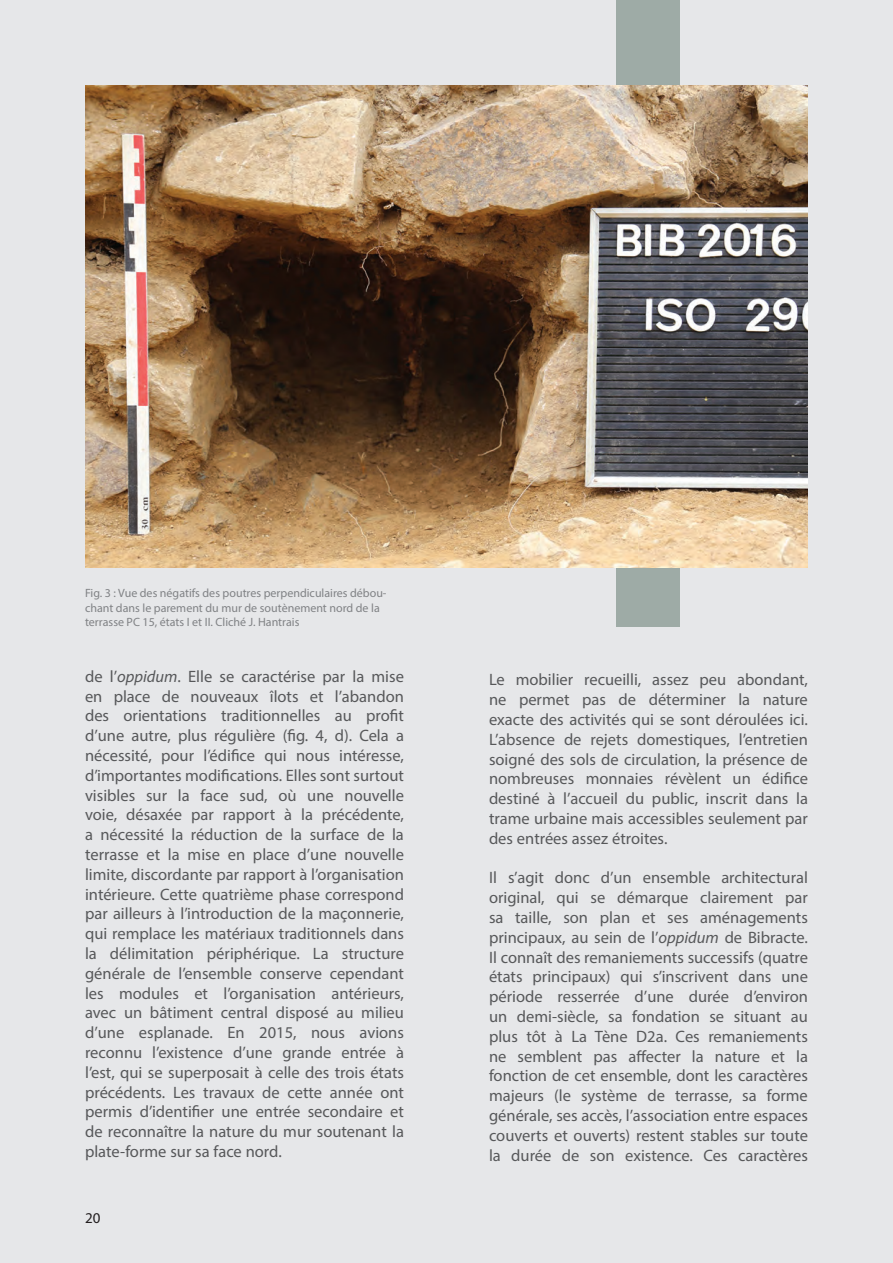
<style>
.page{position:relative;width:893px;height:1263px;background:#e6e7e9}
.page>*{position:absolute;margin:0;border:0;box-sizing:border-box;transform-origin:0 0}
.t1{font:16.5px/19.8px "Myriad Pro";color:#57585a;text-align:justify}
.t2{font:15px "Myriad Pro";color:#231f20}
.t3{font:12px/14.4px "Myriad Pro";color:#808285}
.s1{font-style:italic}
</style>
<div class="page">
<div style="left:617px;top:0;width:63px;height:626px;background:#9eaba6"></div>
<img style="left:85px;top:85px;width:723px;height:482px">
<p class="t3" style="left:85px;top:586px;width:303px">Fig. 3 : Vue des négatifs des poutres perpendiculaires débou&shy;chant dans le parement du mur de soutènement nord de la terrasse PC 15, états I et II. Cliché J. Hantrais</p>
<p class="t1" style="left:85px;top:666px;width:320px">de l’<span class="s1">oppidum</span>. Elle se caractérise par la mise en place de nouveaux îlots et l’abandon des orientations traditionnelles au profit d’une autre, plus régulière (fig. 4, d). Cela a nécessité, pour l’édifice qui nous intéresse, d’importantes modifications. Elles sont surtout visibles sur la face sud, où une nouvelle voie, désaxée par rapport à la précédente, a nécessité la réduction de la surface de la terrasse et la mise en place d’une nouvelle limite, discordante par rapport à l’organisation intérieure. Cette quatrième phase correspond par ailleurs à l’introduction de la maçonnerie, qui remplace les matériaux traditionnels dans la délimitation périphérique. La structure générale de l’ensemble conserve cependant les modules et l’organisation antérieurs, avec un bâtiment central disposé au milieu d’une esplanade. En 2015, nous avions reconnu l’existence d’une grande entrée à l’est, qui se superposait à celle des trois états précédents. Les travaux de cette année ont permis d’identifier une entrée secondaire et de reconnaître la nature du mur soutenant la plate-forme sur sa face nord.</p>
<p class="t2" style="left:85px;top:1209px;width:17px">20</p>
<p class="t1" style="left:489px;top:670px;width:320px">Le mobilier recueilli, assez peu abondant, ne permet pas de déterminer la nature exacte des activités qui se sont déroulées ici.<br>L’absence de rejets domestiques, l’entretien soigné des sols de circulation, la présence de nombreuses monnaies révèlent un édifice destiné à l’accueil du public, inscrit dans la trame urbaine mais accessibles seulement par des entrées assez étroites.</p>
<p class="t1" style="left:489px;top:868px;width:320px">Il s’agit donc d’un ensemble architectural original, qui se démarque clairement par sa taille, son plan et ses aménagements principaux, au sein de l’<span class="s1">oppidum</span> de Bibracte.<br>Il connaît des remaniements successifs (quatre états principaux) qui s’inscrivent dans une période resserrée d’une durée d’environ un demi-siècle, sa fondation se situant au plus tôt à La Tène D2a. Ces remaniements ne semblent pas affecter la nature et la fonction de cet ensemble, dont les caractères majeurs (le système de terrasse, sa forme générale, ses accès, l’association entre espaces couverts et ouverts) restent stables sur toute la durée de son existence. Ces caractères</p>
</div>
